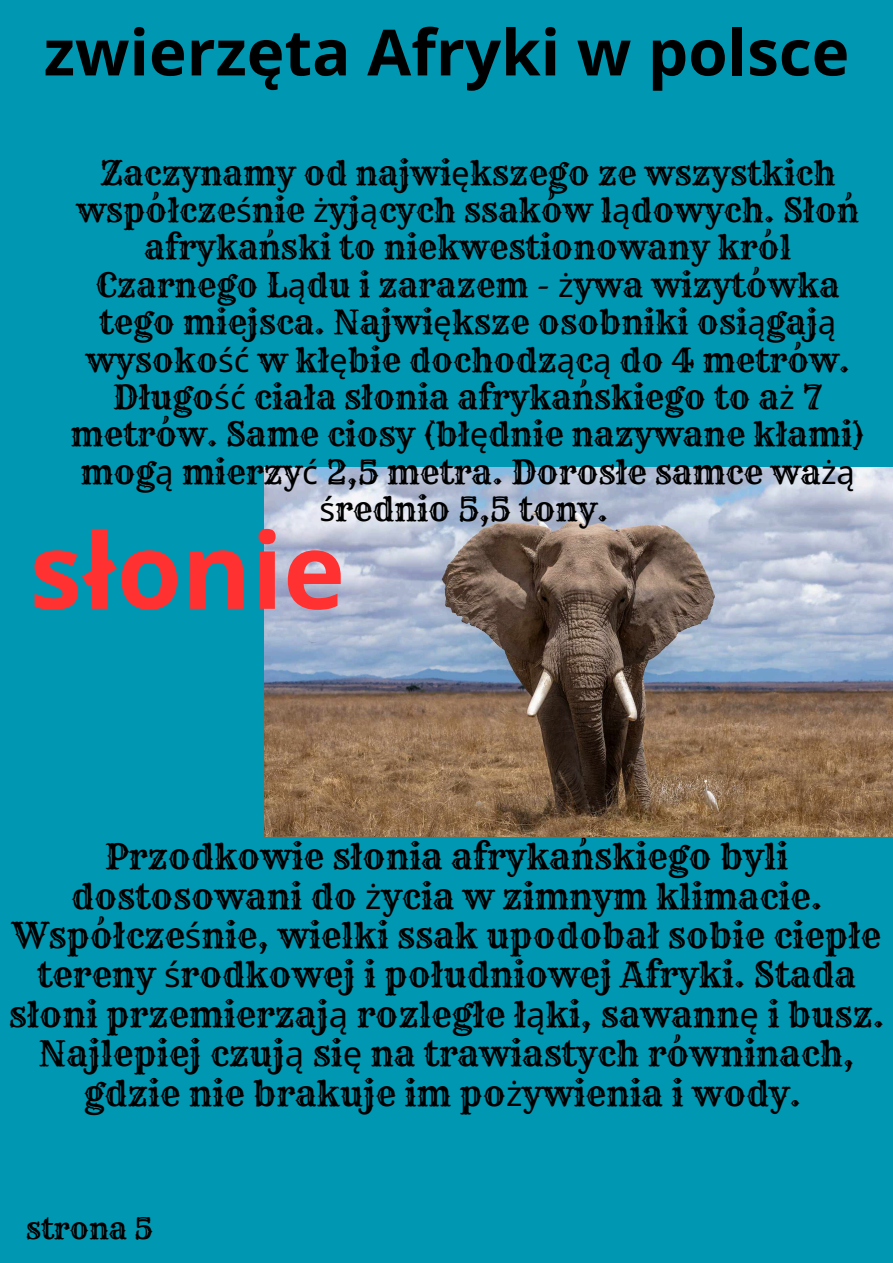
<style>
.page{position:relative;width:893px;height:1263px;background:#0097b2}
.page>*{position:absolute;margin:0;border:0;box-sizing:border-box;transform-origin:0 0}
.t1{font:700 105.15px "Open Sans";color:#ff3131}
.t2{font:700 63.75px "Open Sans";color:#000}
.t3{font:34.5px/39.4px "Rye";color:#000;text-align:center}
.t4{font:32.92px/37.3px "Rye";color:#000;text-align:center}
.t5{font:29.25px "Rye";color:#000}
.s1{font-family:"Noto Sans"}
</style>
<div class="page">
<img style="left:265px;top:467px;width:628px;height:370px">
<h3 class="t2" style="left:44px;top:7px;width:807px">zwierzęta Afryki w polsce</h3>
<p class="t4" style="left:71px;top:154px;width:796px">Zaczynamy od najwi<span class="s1">ę</span>kszego ze wszystkich współcze<span class="s1">ś</span>nie <span class="s1">ż</span>yj<span class="s1">ą</span>cych ssaków l<span class="s1">ą</span>dowych. Słoń afrykański to niekwestionowany król Czarnego L<span class="s1">ą</span>du i zarazem - <span class="s1">ż</span>ywa wizytówka tego miejsca. Najwi<span class="s1">ę</span>ksze osobniki osi<span class="s1">ą</span>gaj<span class="s1">ą </span>wysoko<span class="s1">ść</span> w kł<span class="s1">ę</span>bie dochodz<span class="s1">ą</span>c<span class="s1">ą</span> do 4 metrów.<br>Długo<span class="s1">ść</span> ciała słonia afrykańskiego to a<span class="s1">ż</span> 7 metrów. Same ciosy (bł<span class="s1">ę</span>dnie nazywane kłami) mog<span class="s1">ą</span> mierzy<span class="s1">ć</span> 2,5 metra. Dorosłe samce wa<span class="s1">żą ś</span>rednio 5,5 tony.</p>
<h3 class="t1" style="left:30px;top:496px;width:317px">słonie</h3>
<h1 class="t3" style="left:9px;top:837px;width:877px">Przodkowie słonia afrykańskiego byli dostosowani do <span class="s1">ż</span>ycia w zimnym klimacie.<br>Współcze<span class="s1">ś</span>nie, wielki ssak upodobał sobie ciepłe tereny <span class="s1">ś</span>rodkowej i południowej Afryki. Stada słoni przemierzaj<span class="s1">ą</span> rozległe ł<span class="s1">ą</span>ki, sawann<span class="s1">ę</span> i busz.<br>Najlepiej czuj<span class="s1">ą</span> si<span class="s1">ę</span> na trawiastych równinach, gdzie nie brakuje im po<span class="s1">ż</span>ywienia i wody.</h1>
<p class="t5" style="left:26px;top:1210px;width:128px">strona 5</p>
</div>
